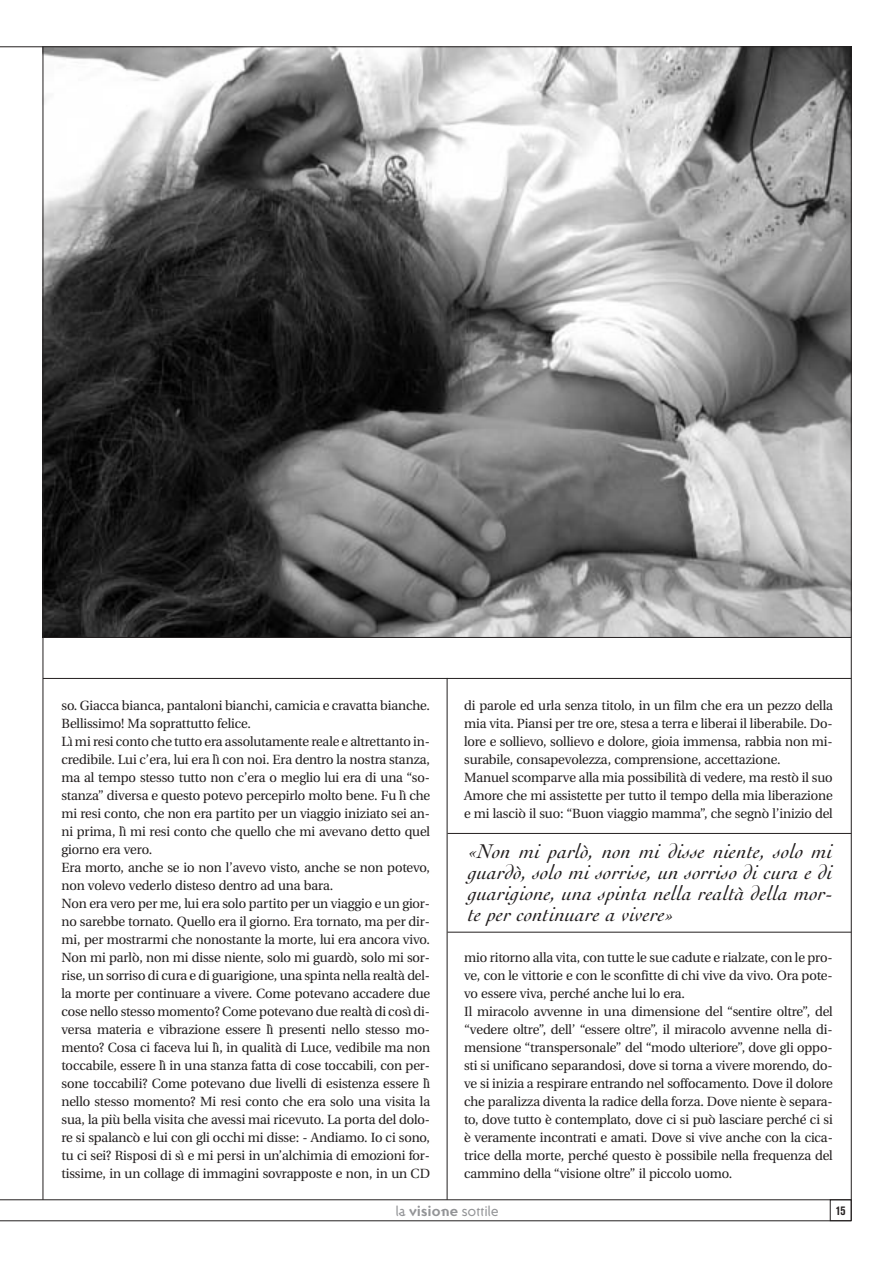
<style>
.page{position:relative;width:893px;height:1262px;background:#fff}
.page>*{position:absolute;margin:0;border:0;box-sizing:border-box;transform-origin:0 0}
.t1{font:italic 21px/21px "Cochin";letter-spacing:.01em;color:#231f1f;text-align:justify}
.t2{font:17.25px/18px "Utopia Headline";color:#231f1f}
.t3{font:15px "Ottomat";letter-spacing:-.02em;color:#939497}
.t4{font:700 condensed 12.75px "Akzidenz Grotesk BE";color:#231f1f}
.s1{font-weight:700}
</style>
<div class="page">
<img style="left:44px;top:48px;width:807px;height:589px">
<hr style="left:851px;top:47px;width:1px;height:1173px;background:#231f1f">
<hr style="left:43px;top:47px;width:1px;height:1152px;background:#231f1f">
<hr style="left:447px;top:678px;width:1px;height:521px;background:#231f1f">
<hr style="left:0;top:1220px;width:851px;height:1px;background:#231f1f">
<div style="left:830px;top:1199px;width:21px;height:21px;border:1px solid #231f1f"></div>
<hr style="left:0;top:47px;width:851px;height:1px;background:#231f1f">
<hr style="left:0;top:1199px;width:851px;height:1px;background:#231f1f">
<hr style="left:43px;top:637px;width:808px;height:1px;background:#231f1f">
<hr style="left:43px;top:678px;width:808px;height:1px;background:#231f1f">
<hr style="left:447px;top:932px;width:404px;height:1px;background:#231f1f">
<hr style="left:447px;top:833px;width:404px;height:1px;background:#231f1f">
<p class="t2" style="left:61px;top:695px;width:370px">so. Giacca bianca, pantaloni bianchi, camicia e cravatta bianche.<br>Bellissimo! Ma soprattutto felice.<br>Lì mi resi conto che tutto era assolutamente reale e altrettanto in&shy;credibile. Lui c’era, lui era lì con noi. Era dentro la nostra stanza, ma al tempo stesso tutto non c’era o meglio lui era di una “so&shy;stanza” diversa e questo potevo percepirlo molto bene. Fu lì che mi resi conto, che non era partito per un viaggio iniziato sei an&shy;ni prima, lì mi resi conto che quello che mi avevano detto quel giorno era vero.<br>Era morto, anche se io non l’avevo visto, anche se non potevo, non volevo vederlo disteso dentro ad una bara.<br>Non era vero per me, lui era solo partito per un viaggio e un gior&shy;no sarebbe tornato. Quello era il giorno. Era tornato, ma per dir&shy;mi, per mostrarmi che nonostante la morte, lui era ancora vivo.<br>Non mi parlò, non mi disse niente, solo mi guardò, solo mi sor&shy;rise, un sorriso di cura e di guarigione, una spinta nella realtà del&shy;la morte per continuare a vivere. Come potevano accadere due cose nello stesso momento? Come potevano due realtà di così di&shy;versa materia e vibrazione essere lì presenti nello stesso mo&shy;mento? Cosa ci faceva lui lì, in qualità di Luce, vedibile ma non toccabile, essere lì in una stanza fatta di cose toccabili, con per&shy;sone toccabili? Come potevano due livelli di esistenza essere lì nello stesso momento? Mi resi conto che era solo una visita la sua, la più bella visita che avessi mai ricevuto. La porta del dolo&shy;re si spalancò e lui con gli occhi mi disse: - Andiamo. Io ci sono, tu ci sei? Risposi di sì e mi persi in un’alchimia di emozioni for&shy;tissime, in un collage di immagini sovrapposte e non, in un CD</p>
<p class="t2" style="left:464px;top:695px;width:370px">di parole ed urla senza titolo, in un film che era un pezzo della mia vita. Piansi per tre ore, stesa a terra e liberai il liberabile. Do&shy;lore e sollievo, sollievo e dolore, gioia immensa, rabbia non mi&shy;surabile, consapevolezza, comprensione, accettazione.<br>Manuel scomparve alla mia possibilità di vedere, ma restò il suo Amore che mi assistette per tutto il tempo della mia liberazione e mi lasciò il suo: “Buon viaggio mamma”, che segnò l’inizio del</p>
<p class="t1" style="left:468px;top:842px;width:366px">«Non mi parlò, non mi disse niente, solo mi guardò, solo mi sorrise, un sorriso di cura e di guarigione, una spinta nella realtà della mor&shy;te per continuare a vivere»</p>
<p class="t2" style="left:464px;top:947px;width:370px">mio ritorno alla vita, con tutte le sue cadute e rialzate, con le pro&shy;ve, con le vittorie e con le sconfitte di chi vive da vivo. Ora pote&shy;vo essere viva, perché anche lui lo era.<br>Il miracolo avvenne in una dimensione del “sentire oltre”, del “vedere oltre”, dell’ “essere oltre”, il miracolo avvenne nella di&shy;mensione “transpersonale” del “modo ulteriore”, dove gli oppo&shy;sti si unificano separandosi, dove si torna a vivere morendo, do&shy;ve si inizia a respirare entrando nel soffocamento. Dove il dolore che paralizza diventa la radice della forza. Dove niente è separa&shy;to, dove tutto è contemplato, dove ci si può lasciare perché ci si è veramente incontrati e amati. Dove si vive anche con la cica&shy;trice della morte, perché questo è possibile nella frequenza del cammino della “visione oltre” il piccolo uomo.</p>
<p class="t3" style="left:395px;top:1205px;width:105px">la <span class="s1">visione</span> sottile</p>
<p class="t4" style="left:835px;top:1205px;width:11px">15</p>
</div>
